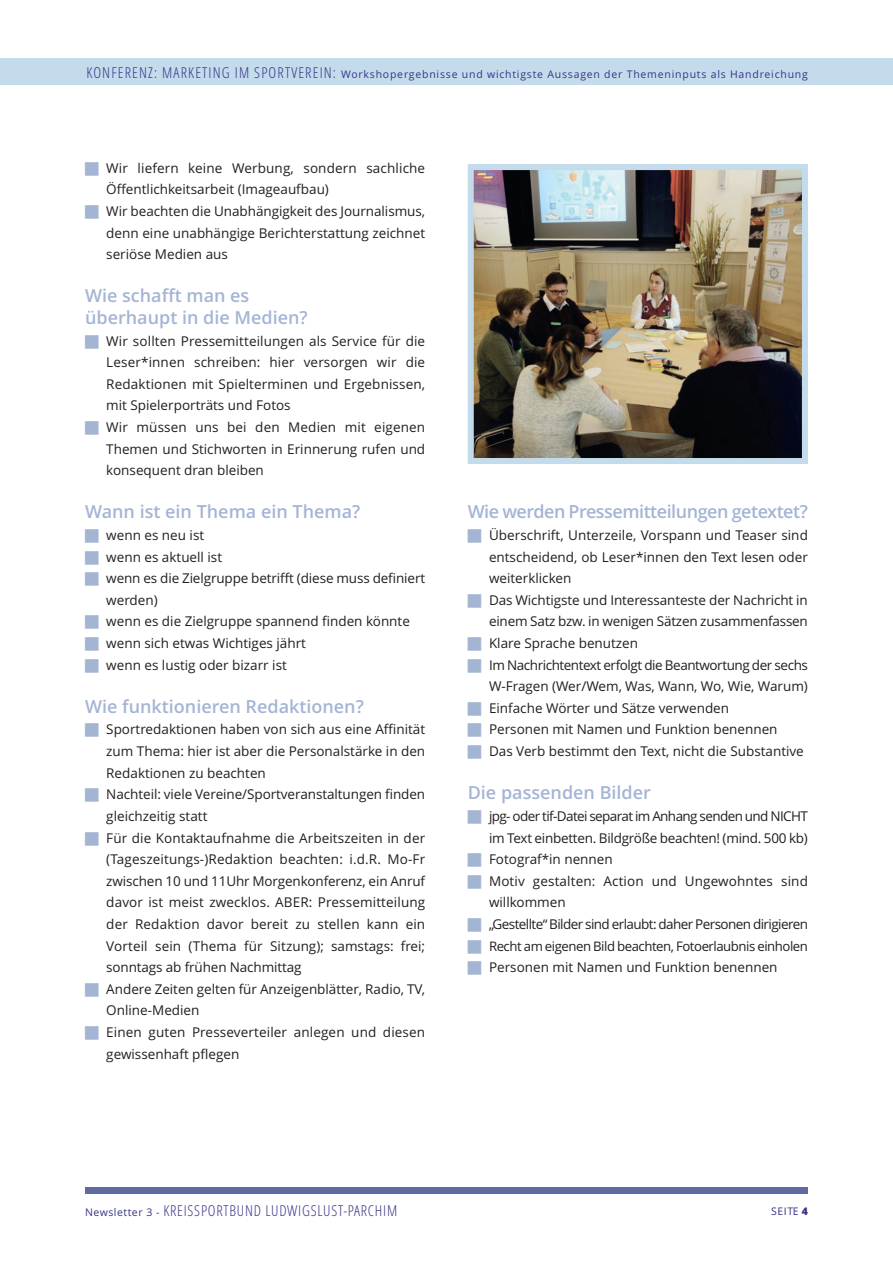
<style>
.page{position:relative;width:893px;height:1263px;background:#fff}
.page>*{position:absolute;margin:0;border:0;box-sizing:border-box;transform-origin:0 0}
.t1{font:600 18px/21.6px "Open Sans";color:#a4b5d4}
.t2{font:600 18px "Open Sans";letter-spacing:-.025em;color:#a4b5d4}
.t3{font:300 15px "Open Sans Condensed";letter-spacing:.05em;color:#363386}
.t4{font:13.5px/21.6px "Open Sans";color:#231f20}
.t5{font:13.5px/21.6px "Open Sans";letter-spacing:-.02em;color:#231f20}
.t6{font:13.2px "Open Sans";letter-spacing:-.035em;color:#231f20}
.t7{font:10.5px "Open Sans";letter-spacing:.075em;color:#363386}
.s1{font-family:"Open Sans Condensed";font-weight:300;font-size:15px}
.s2{font-family:"Open Sans";font-weight:400;font-size:10.5px}
.s3{font-weight:800}
</style>
<div class="page">
<div style="left:85px;top:1188px;width:723px;height:6px;background:#5f6ba0"></div>
<div style="left:0;top:58px;width:893px;height:27px;background:#c4dbec"></div>
<img style="left:475px;top:171px;width:326px;height:286px">
<div style="left:468px;top:164px;width:340px;height:300px;border:6px solid #c4dbec"></div>
<p class="t7" style="left:87px;top:69px;width:723px"><span class="s1">KONFERENZ: MARKETING IM SPORTVEREIN:</span> Workshopergebnisse und wichtigste Aussagen der Themeninputs als Handreichung</p>
<p class="t4" style="left:106px;top:157px;width:320px">Wir liefern keine Werbung, sondern sachliche Öffentlichkeitsarbeit (Imageaufbau)<br>Wir beachten die unabhängigkeit des Journalismus, denn eine unabhängige Berichterstattung zeichnet seriöse Medien aus</p>
<h1 class="t1" style="left:85px;top:285px;width:224px">Wie schafft man es überhaupt in die Medien?</h1>
<p class="t4" style="left:106px;top:330px;width:320px">Wir sollten Pressemitteilungen als Service für die Leser*innen schreiben: hier versorgen wir die Redaktionen mit Spielterminen und Ergebnissen, mit Spielerporträts und Fotos<br>Wir müssen uns bei den Medien mit eigenen Themen und Stichworten in Erinnerung rufen und konsequent dran bleiben</p>
<h1 class="t1" style="left:85px;top:501px;width:277px">Wann ist ein Thema ein Thema?</h1>
<p class="t4" style="left:106px;top:525px;width:320px">wenn es neu ist<br>wenn es aktuell ist<br>wenn es die Zielgruppe betrifft (diese muss definiert werden)<br>wenn es die Zielgruppe spannend finden könnte wenn sich etwas Wichtiges jährt<br>wenn es lustig oder bizarr ist</p>
<h1 class="t1" style="left:85px;top:696px;width:280px">Wie funktionieren Redaktionen?</h1>
<p class="t4" style="left:106px;top:719px;width:320px">Sportredaktionen haben von sich aus eine Affinität zum Thema: hier ist aber die Personalstärke in den Redaktionen zu beachten<br>Nachteil: viele Vereine/Sportveranstaltungen finden gleichzeitig statt<br>Für die Kontaktaufnahme die Arbeitszeiten in der (Tageszeitungs-)Redaktion beachten: i.d.R. Mo-Fr zwischen 10 und 11uhr Morgenkonferenz, ein Anruf davor ist meist zwecklos. ABER: Pressemitteilung der Redaktion davor bereit zu stellen kann ein Vorteil sein (Thema für Sitzung); samstags: frei; sonntags ab frühen Nachmittag<br>Andere Zeiten gelten für Anzeigenblätter, Radio, TV, Online-Medien<br>Einen guten Presseverteiler anlegen und diesen gewissenhaft pflegen</p>
<h1 class="t2" style="left:468px;top:502px;width:342px">Wie werden Pressemitteilungen getextet?</h1>
<p class="t4" style="left:489px;top:525px;width:320px">überschrift, unterzeile, Vorspann und Teaser sind entscheidend, ob Leser*innen den Text lesen oder weiterklicken<br>Das Wichtigste und Interessanteste der Nachricht in einem Satz bzw. in wenigen Sätzen zusammenfassen Klare Sprache benutzen<br>Im Nachrichtentext erfolgt die Beantwortung der sechs W-Fragen (Wer/Wem, Was, Wann, Wo, Wie, Warum)<br>Einfache Wörter und Sätze verwenden<br>Personen mit Namen und Funktion benennen<br>Das Verb bestimmt den Text, nicht die Substantive</p>
<h1 class="t1" style="left:468px;top:782px;width:185px">Die passenden Bilder</h1>
<p class="t5" style="left:489px;top:805px;width:320px">jpg- oder tif-Datei separat im Anhang senden und NIcHT im Text einbetten. Bildgröße beachten! (mind. 500 kb)<br>Fotograf*in nennen<br>Motiv gestalten: Action und ungewohntes sind willkommen<br>„Gestellte“ Bilder sind erlaubt: daher Personen dirigieren</p>
<p class="t6" style="left:489px;top:938px;width:320px">Recht am eigenen Bild beachten, Fotoerlaubnis einholen</p>
<p class="t4" style="left:489px;top:957px;width:290px">Personen mit Namen und Funktion benennen</p>
<p class="t3" style="left:85px;top:1202px;width:314px"><span class="s2">Newsletter 3 -</span> KREISSPORTBUND LUDWIGSLUST-PARCHIM</p>
<p class="t7" style="left:771px;top:1205px;width:38px">SEITE <span class="s3">4</span></p>
</div>
